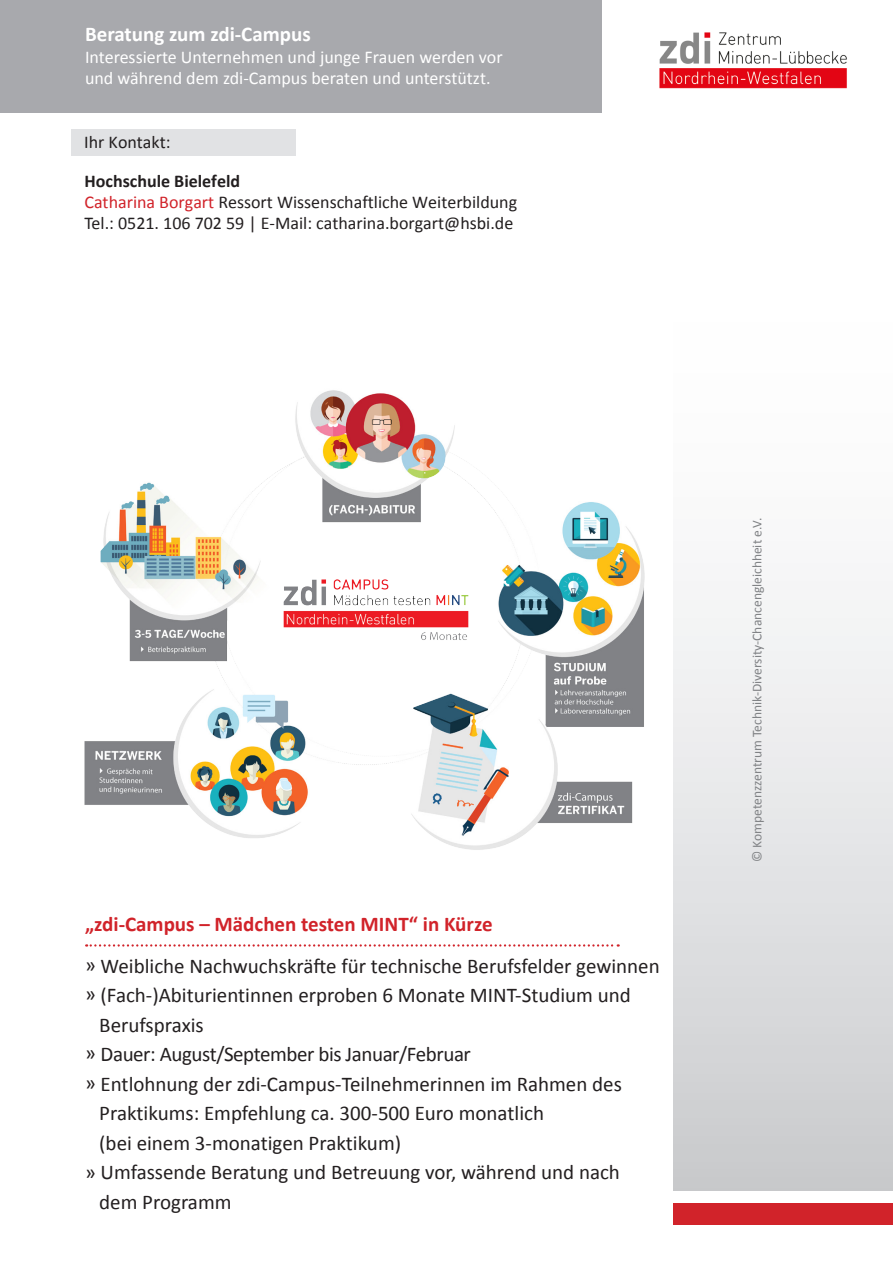
<style>
.page{position:relative;width:893px;height:1263px;background:#fff}
.page>*{position:absolute;margin:0;border:0;box-sizing:border-box;transform-origin:0 0}
.t1{font:21px "Calibri";color:#231f20}
.t2{font:21px "Calibri";letter-spacing:-.02em;color:#231f20}
.t3{font:700 21px "Calibri";color:#d1232a}
.t4{font:700 21px "Calibri";color:#fff}
.t5{font:18px/21px "Calibri";color:#231f20}
.t6{font:18px/21.6px "Calibri";color:#fff}
.t7{font:13.5px "Calibri";color:#808285}
.s1{font-weight:700}
.s2{color:#d1232a}
</style>
<div class="page">
<div style="left:673px;top:259px;width:220px;height:932px;background:linear-gradient(to bottom,#fff,#cdced1)"></div>
<div style="left:72px;top:129px;width:224px;height:27px;background:#e1e2e4"></div>
<div style="left:0;top:0;width:601px;height:113px;background:#a8a9ad"></div>
<img style="left:659px;top:32px;width:188px;height:57px">
<div style="left:673px;top:1203px;width:220px;height:22px;background:#d1232a"></div>
<svg style="left:86px;top:944px;width:533px;height:2px"></svg>
<img style="left:84px;top:265px;width:628px;height:594px">
<p class="t4" style="left:85px;top:21px;width:227px">Beratung zum zdi-Campus</p>
<p class="t6" style="left:85px;top:46px;width:419px">Interessierte Unternehmen und junge Frauen werden vor und während dem zdi-Campus beraten und unterstützt.</p>
<p class="t5" style="left:84px;top:131px;width:88px">Ihr Kontakt:</p>
<p class="t5" style="left:84px;top:171px;width:434px"><span class="s1">Hochschule Bielefeld<br></span><span class="s2">Catharina Borgart</span> Ressort Wissenschaftliche Weiterbildung<br>Tel.: 0521. 106 702 59 | E-Mail: catharina.borgart@hsbi.de</p>
<p class="t3" style="left:85px;top:910px;width:409px">„zdi-Campus – Mädchen testen MINT“ in Kürze</p>
<p class="t1" style="left:85px;top:953px;width:576px">» Weibliche Nachwuchskräfte für technische Berufsfelder gewinnen</p>
<p class="t1" style="left:85px;top:982px;width:547px">» (Fach-)Abiturientinnen erproben 6 Monate MINT-Studium und</p>
<p class="t1" style="left:99px;top:1012px;width:106px">Berufspraxis</p>
<p class="t2" style="left:85px;top:1041px;width:387px">» Dauer: August/September bis Januar/Februar</p>
<p class="t1" style="left:85px;top:1070px;width:538px">» Entlohnung der zdi-Campus-Teilnehmerinnen im Rahmen des</p>
<p class="t1" style="left:99px;top:1100px;width:446px">Praktikums: Empfehlung ca. 300-500 Euro monatlich</p>
<p class="t1" style="left:99px;top:1129px;width:303px">(bei einem 3-monatigen Praktikum)</p>
<p class="t1" style="left:85px;top:1159px;width:536px">» Umfassende Beratung und Betreuung vor, während und nach</p>
<p class="t1" style="left:99px;top:1188px;width:134px">dem Programm</p>
<p class="t7" style="left:748px;top:862px;width:346px;rotate:-90deg">© Kompetenzzentrum Technik-Diversity-Chancengleichheit e.V.</p>
</div>
